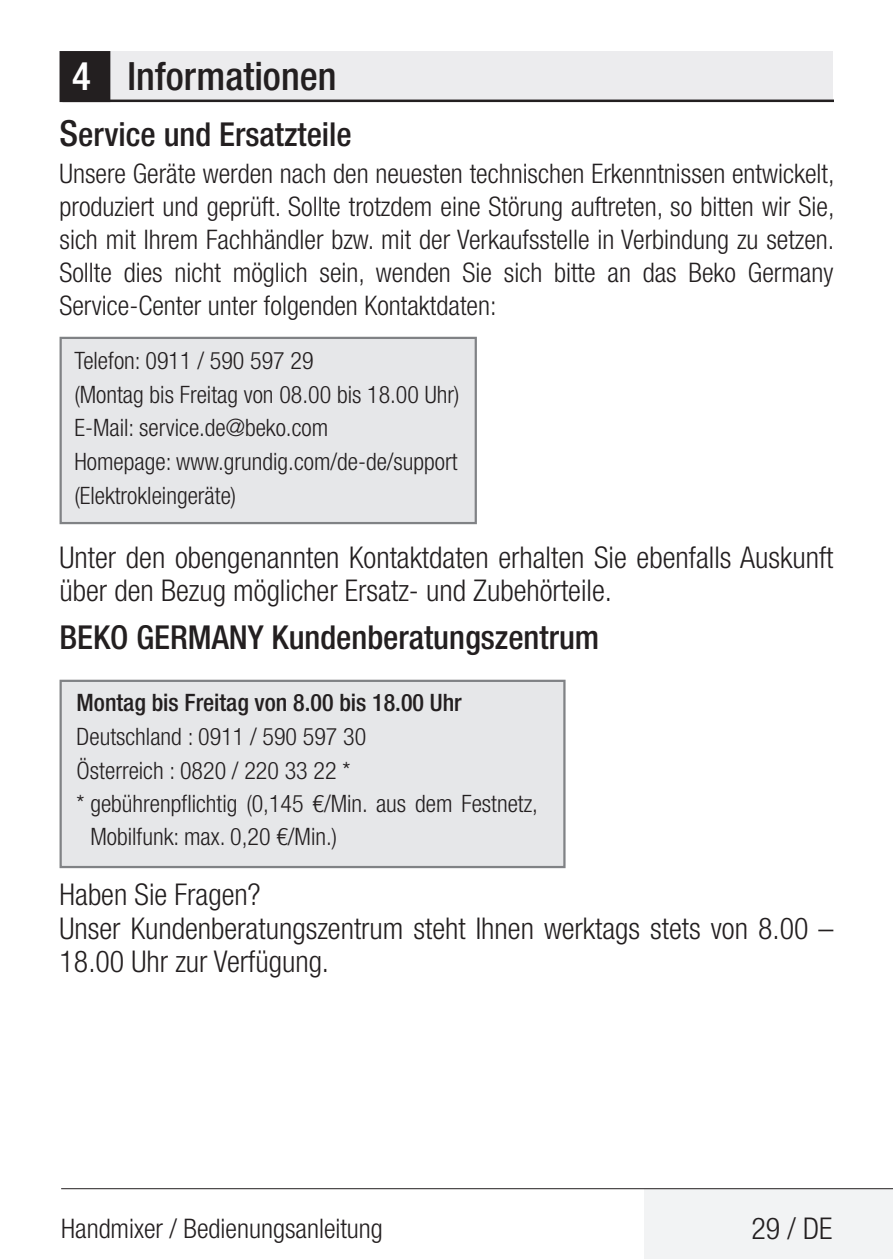
<style>
.page{position:relative;width:893px;height:1259px;background:#fff}
.page>*{position:absolute;margin:0;border:0;box-sizing:border-box;transform-origin:0 0}
.Unite_Baslik_Icerik{font:500 condensed 39px "Helvetica Neue LT Pro";color:#231f20}
.Alt_Baslik_Icerik{font:500 condensed 33px "Helvetica Neue LT Pro";color:#231f20}
.Duz_Metin{font:300 condensed 30px/33px "Helvetica Neue LT Pro";color:#231f20}
.Duz_Metin-2{font:300 condensed 27px/33px "Helvetica Neue LT Pro";color:#231f20;text-align:justify}
.Duz_Metin-3{font:300 condensed 24px/33px "Helvetica Neue LT Pro";color:#231f20}
.Duz_Metin-4{font:500 condensed 24px "Helvetica Neue LT Pro";color:#231f20}
.s1{color:#fff}
.s2{font-size:36px}
</style>
<div class="page">
<div style="left:644px;top:1189px;width:249px;height:70px;background:#f2f3f4"></div>
<hr style="left:61px;top:1188px;width:832px;height:1px;background:#231f20">
<div style="left:62px;top:51px;width:771px;height:50px;background:#ececee"></div>
<hr style="left:62px;top:100px;width:771px;height:2px;background:#231f20">
<div style="left:61px;top:53px;width:48px;height:48px;background:#231f20"></div>
<div style="left:60px;top:51px;width:50px;height:51px;border:3px solid #231f20"></div>
<div style="left:60px;top:337px;width:417px;height:187px;background:#e6e7e9;border:2px solid #808285"></div>
<div style="left:60px;top:679px;width:506px;height:189px;background:#e6e7e9;border:2px solid #808285"></div>
<p class="Unite_Baslik_Icerik" style="left:72px;top:53px;width:266px"><span class="s1">4</span> Informationen</p>
<p class="Alt_Baslik_Icerik" style="left:60px;top:115px;width:294px"><span class="s2">S</span>ervice und Ersatzteile</p>
<p class="Duz_Metin-2" style="left:60px;top:156px;width:776px">Unsere Geräte werden nach den neuesten technischen Erkenntnissen entwickelt, produziert und geprüft. Sollte trotzdem eine Störung auftreten, so bitten wir Sie, sich mit Ihrem Fachhändler bzw. mit der Verkaufsstelle in Verbindung zu setzen.<br>So llte dies nicht möglich sein, wenden Sie sich bitte an das Beko Germany Service-Center unter folgenden Kontaktdaten:</p>
<p class="Duz_Metin-3" style="left:74px;top:344px;width:241px">Telefon: 0911 / 590 597 29</p>
<p class="Duz_Metin-3" style="left:74px;top:377px;width:386px">(Montag bis Freitag von 08.00 bis 18.00 Uhr)</p>
<p class="Duz_Metin-3" style="left:74px;top:411px;width:255px">E-Mail: service.de@beko.com</p>
<p class="Duz_Metin-3" style="left:74px;top:445px;width:385px">Homepage: www.grundig.com/de-de/support</p>
<p class="Duz_Metin-3" style="left:74px;top:479px;width:163px">(Elektrokleingeräte)</p>
<p class="Duz_Metin" style="left:60px;top:541px;width:775px">Unter den obengenannten Kontaktdaten erhalten Sie ebenfalls Auskunft über den Bezug möglicher Ersatz- und Zubehörteile.</p>
<p class="Alt_Baslik_Icerik" style="left:60px;top:617px;width:541px">BEKO GERMANY Kundenberatungszentrum</p>
<p class="Duz_Metin-4" style="left:77px;top:688px;width:387px">Montag bis Freitag von 8.00 bis 18.00 Uhr</p>
<p class="Duz_Metin-3" style="left:77px;top:719px;width:291px">Deutschland : 0911 / 590 597 30</p>
<p class="Duz_Metin-3" style="left:77px;top:753px;width:275px">Österreich : 0820 / 220 33 22 *</p>
<p class="Duz_Metin-3" style="left:90px;top:787px;width:449px;text-indent:-14px">* gebührenpflichtig (0,145 €/Min. aus dem Festnetz,<br>Mobilfunk: max. 0,20 €/Min.)</p>
<p class="Duz_Metin" style="left:60px;top:877px;width:203px">Haben Sie Fragen?</p>
<p class="Duz_Metin" style="left:60px;top:911px;width:775px">Unser Kundenberatungszentrum steht Ihnen werktags stets von 8.00 –<br>18.00 Uhr zur Verfügung.</p>
<p class="Duz_Metin-2" style="left:61px;top:1211px;width:323px">Handmixer / Bedienungsanleitung</p>
<p class="Duz_Metin" style="left:752px;top:1211px;width:82px">29 / DE</p>
</div>
